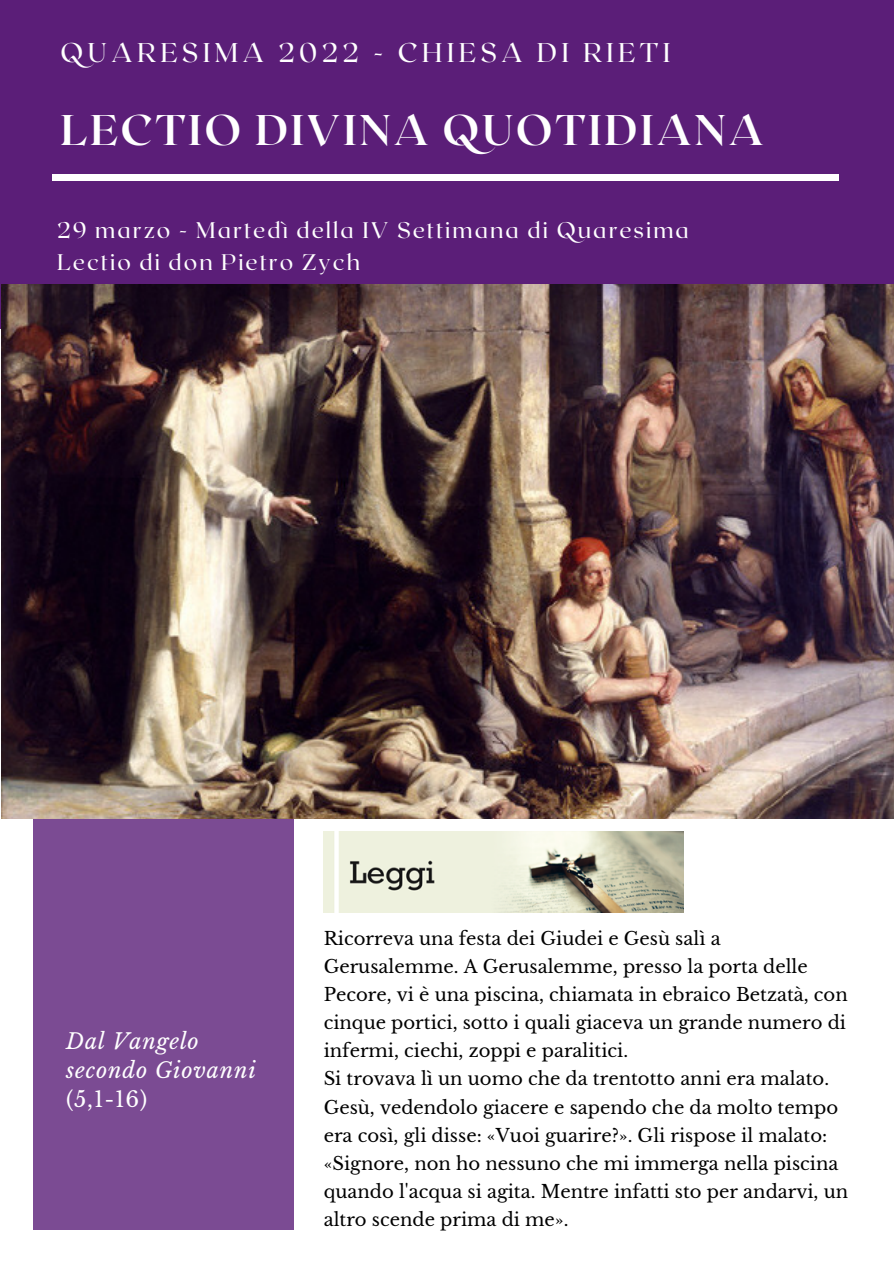
<style>
.page{position:relative;width:894px;height:1264px;background:#fff}
.page>*{position:absolute;margin:0;border:0;box-sizing:border-box;transform-origin:0 0}
.t1{font:700 42.75px "Roxborough CF";letter-spacing:.06em;color:#fff}
.t2{font:27px "Roxborough CF";letter-spacing:.16em;color:#fff}
.t3{font:22.5px/31.5px "Roxborough CF";letter-spacing:.09em;color:#fff}
.t4{font:italic 21.45px/29.2px "Libre Baskerville";letter-spacing:.04em;color:#fff}
.t5{font:18px/28.2px "Libre Baskerville";color:#000}
.s1{font-style:normal}
</style>
<div class="page">
<div style="left:33px;top:697px;width:260px;height:533px;background:#7b4b93"></div>
<div style="left:0;top:0;width:893px;height:329px;background:#5b1e78"></div>
<div style="left:53px;top:174px;width:785px;height:7px;background:#fff"></div>
<img style="left:323px;top:831px;width:360px;height:81px">
<img style="left:1px;top:285px;width:892px;height:533px">
<p class="t2" style="left:60px;top:35px;width:611px">QUARESIMA 2022 - CHIESA DI RIETI</p>
<p class="t1" style="left:60px;top:102px;width:705px">LECTIO DIVINA QUOTIDIANA</p>
<p class="t3" style="left:57px;top:213px;width:633px">29 marzo - Martedì della IV Settimana di Quaresima<br>Lectio di don Pietro Zych</p>
<p class="t4" style="left:66px;top:1026px;width:191px">Dal Vangelo secondo Giovanni <span class="s1">(5,1-16)</span></p>
<p class="t5" style="left:323px;top:924px;width:525px">Ricorreva una festa dei Giudei e Gesù salì a Gerusalemme. A Gerusalemme, presso la porta delle Pecore, vi è una piscina, chiamata in ebraico Betzatà, con cinque portici, sotto i quali giaceva un grande numero di infermi, ciechi, zoppi e paralitici.</p>
<p class="t5" style="left:323px;top:1065px;width:526px">Si trovava lì un uomo che da trentotto anni era malato.<br>Gesù, vedendolo giacere e sapendo che da molto tempo era così, gli disse: «Vuoi guarire?». Gli rispose il malato: «Signore, non ho nessuno che mi immerga nella piscina quando l'acqua si agita. Mentre infatti sto per andarvi, un altro scende prima di me».</p>
</div>
